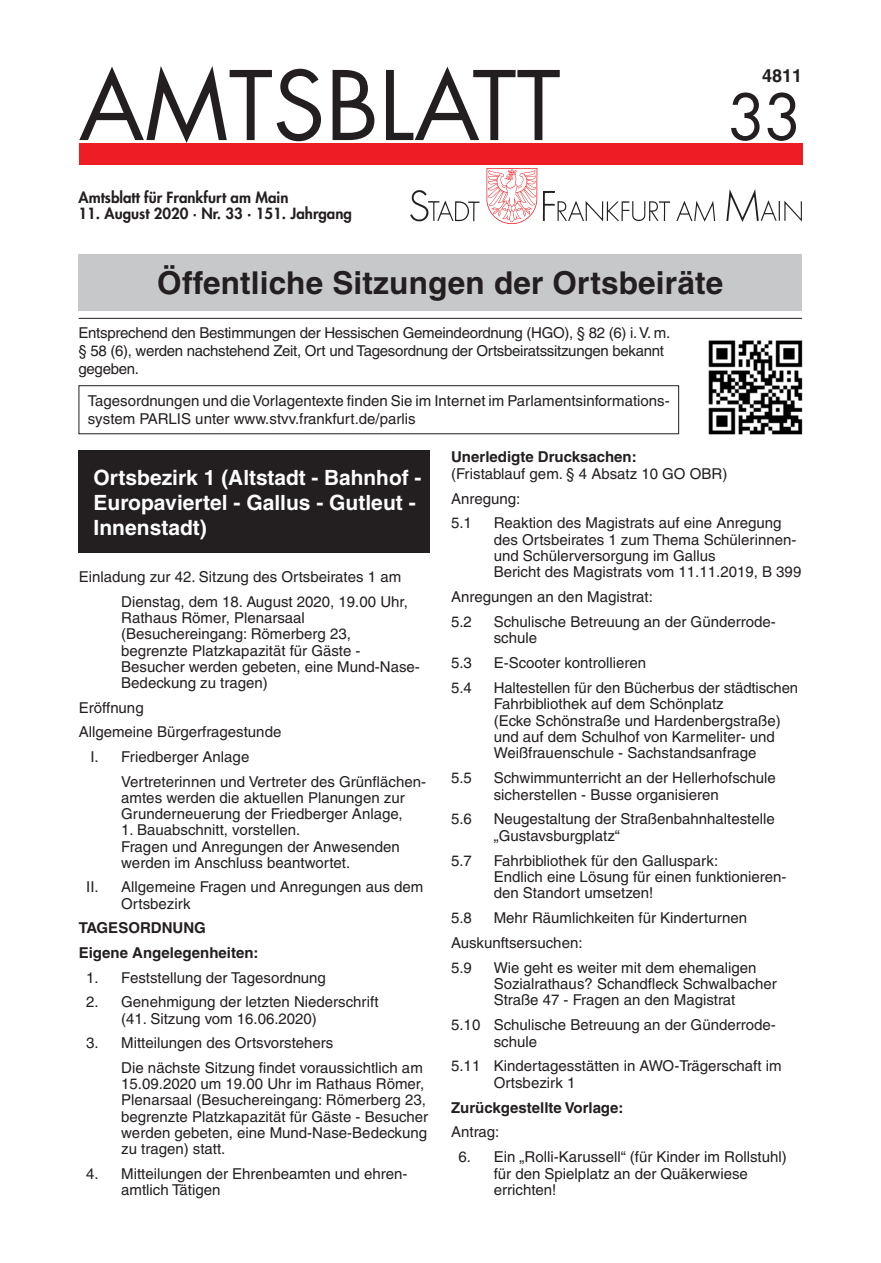
<style>
.page{position:relative;width:881px;height:1263px;background:#fff}
.page>*{position:absolute;margin:0;border:0;box-sizing:border-box;transform-origin:0 0}
.Frankfurt{font:93px "Futura LT";color:#231f20}
.Frankfurt-2{font:62.1px "Futura LT";color:#231f20}
.Frankfurt-3{font:700 31.5px "Helvetica LT";letter-spacing:.005em;color:#231f20}
.Frankfurt-4{font:700 21px "Helvetica LT";color:#fff}
.Frankfurt-5{font:700 18px "Helvetica LT";color:#231f20}
.Frankfurt-6{font:15px/16.4px "Helvetica LT";color:#231f20}
.Frankfurt-7{font:15px "Helvetica LT";letter-spacing:-.02em;color:#231f20}
.Frankfurt-8{font:700 15px "Helvetica LT";color:#231f20}
.Frankfurt-9{font:800 15px "Futura LT";color:#231f20}
.s1{font-family:"Helvetica LT";font-weight:700}
</style>
<div class="page">
<div style="left:79px;top:144px;width:722px;height:21px;background:#ee1d23"></div>
<img style="left:410px;top:189px;width:391px;height:33px">
<img style="left:485px;top:168px;width:53px;height:56px">
<div style="left:78px;top:385px;width:600px;height:49px;border:1px solid #231f20"></div>
<img style="left:708px;top:340px;width:93px;height:94px">
<hr style="left:78px;top:318px;width:723px;height:1px;background:#231f20">
<div style="left:78px;top:254px;width:723px;height:56px;background:#c7c8ca"></div>
<div style="left:79px;top:451px;width:350px;height:102px;background:#231f20"></div>
<p class="Frankfurt" style="left:79px;top:46px;width:483px">AMTSBLATT</p>
<p class="Frankfurt-5" style="left:761px;top:65px;width:42px">4811</p>
<p class="Frankfurt-2" style="left:727px;top:78px;width:76px">33</p>
<p class="Frankfurt-9" style="left:78px;top:187px;width:211px">Amtsblatt für Frankfurt am Main</p>
<p class="Frankfurt-9" style="left:78px;top:203px;width:275px">11. August 2020 <span class="s1">·</span> Nr. 33 · 151. Jahrgang</p>
<p class="Frankfurt-3" style="left:157px;top:264px;width:567px">Öffentliche Sitzungen der Ortsbeiräte</p>
<p class="Frankfurt-7" style="left:78px;top:324px;width:593px">Entsprechend den Bestimmungen der Hessischen Gemeindeordnung (HGO), § 82 (6) i. V. m.</p>
<p class="Frankfurt-7" style="left:78px;top:342px;width:586px">§ 58 (6), werden nachstehend Zeit, Ort und Tagesordnung der Ortsbeiratssitzungen bekannt</p>
<p class="Frankfurt-7" style="left:78px;top:360px;width:62px">gegeben.</p>
<p class="Frankfurt-6" style="left:88px;top:392px;width:583px;line-height:17.4px">Tagesordnungen und die Vorlagentexte finden Sie im Internet im Parlamentsinformations&shy;system PARLIS unter www.stvv.frankfurt.de/parlis</p>
<p class="Frankfurt-4" style="left:94px;top:464px;width:329px">Ortsbezirk 1 (Altstadt - Bahnhof -</p>
<p class="Frankfurt-4" style="left:94px;top:490px;width:323px">Europaviertel - Gallus - Gutleut -</p>
<p class="Frankfurt-4" style="left:94px;top:515px;width:115px">Innenstadt)</p>
<p class="Frankfurt-6" style="left:79px;top:569px;width:324px">Einladung zur 42. Sitzung des Ortsbeirates 1 am</p>
<p class="Frankfurt-6" style="left:121px;top:593px;width:288px">Dienstag, dem 18. August 2020, 19.00 Uhr,</p>
<p class="Frankfurt-6" style="left:121px;top:610px;width:300px">Rathaus Römer, Plenarsaal (Besuchereingang: Römerberg 23, begrenzte Platzkapazität für Gäste -<br>Besucher werden gebeten, eine Mund-Nase-<br>Bedeckung zu tragen)</p>
<p class="Frankfurt-6" style="left:79px;top:699px;width:66px">Eröffnung</p>
<p class="Frankfurt-6" style="left:79px;top:724px;width:204px">Allgemeine Bürgerfragestunde</p>
<p class="Frankfurt-6" style="left:90px;top:748px;width:160px">I. Friedberger Anlage</p>
<p class="Frankfurt-6" style="left:121px;top:773px;width:306px">Vertreterinnen und Vertreter des Grünflächen&shy;amtes werden die aktuellen Planungen zur<br>Grunderneuerung der Friedberger Anlage,</p>
<p class="Frankfurt-6" style="left:121px;top:822px;width:280px">1. Bauabschnitt, vorstellen.<br>Fragen und Anregungen der Anwesenden werden im Anschluss beantwortet.</p>
<p class="Frankfurt-6" style="left:121px;top:879px;width:303px;text-indent:-35px">II. Allgemeine Fragen und Anregungen aus dem<br>Ortsbezirk</p>
<p class="Frankfurt-8" style="left:79px;top:919px;width:129px">TAGESORDNUNG</p>
<p class="Frankfurt-8" style="left:79px;top:943px;width:181px">Eigene Angelegenheiten:</p>
<p class="Frankfurt-6" style="left:86px;top:969px;width:241px">1. Feststellung der Tagesordnung</p>
<p class="Frankfurt-6" style="left:86px;top:994px;width:294px">2. Genehmigung der letzten Niederschrift</p>
<p class="Frankfurt-6" style="left:121px;top:1010px;width:197px">(41. Sitzung vom 16.06.2020)</p>
<p class="Frankfurt-6" style="left:86px;top:1035px;width:248px">3. Mitteilungen des Ortsvorstehers</p>
<p class="Frankfurt-6" style="left:121px;top:1060px;width:308px">Die nächste Sitzung findet voraussichtlich am 15.09.2020 um 19.00 Uhr im Rathaus Römer, Plenarsaal (Besuchereingang: Römerberg 23, begrenzte Platzkapazität für Gäste - Besucher werden gebeten, eine Mund-Nase-Bedeckung zu tragen) statt.</p>
<p class="Frankfurt-6" style="left:121px;top:1165px;width:287px;text-indent:-35px">4. Mitteilungen der Ehrenbeamten und ehren&shy;amtlich Tätigen</p>
<p class="Frankfurt-8" style="left:451px;top:448px;width:187px">Unerledigte Drucksachen:</p>
<p class="Frankfurt-6" style="left:451px;top:465px;width:277px">(Fristablauf gem. § 4 Absatz 10 GO OBR)</p>
<p class="Frankfurt-6" style="left:451px;top:490px;width:71px">Anregung:</p>
<p class="Frankfurt-6" style="left:451px;top:515px;width:22px">5.1</p>
<p class="Frankfurt-6" style="left:493px;top:515px;width:304px">Reaktion des Magistrats auf eine Anregung des Ortsbeirates 1 zum Thema Schülerinnen&shy;und Schülerversorgung im Gallus</p>
<p class="Frankfurt-6" style="left:493px;top:564px;width:309px">Bericht des Magistrats vom 11.11.2019, B 399</p>
<p class="Frankfurt-6" style="left:451px;top:589px;width:203px">Anregungen an den Magistrat:</p>
<p class="Frankfurt-6" style="left:451px;top:614px;width:22px">5.2</p>
<p class="Frankfurt-6" style="left:493px;top:614px;width:283px">Schulische Betreuung an der Günderrode&shy;schule</p>
<p class="Frankfurt-6" style="left:451px;top:655px;width:22px">5.3</p>
<p class="Frankfurt-6" style="left:493px;top:655px;width:154px">E-Scooter kontrollieren</p>
<p class="Frankfurt-6" style="left:451px;top:680px;width:22px">5.4</p>
<p class="Frankfurt-6" style="left:493px;top:680px;width:306px">Haltestellen für den Bücherbus der städtischen Fahrbibliothek auf dem Schönplatz<br>(Ecke Schönstraße und Hardenbergstraße) und auf dem Schulhof von Karmeliter- und Weißfrauenschule - Sachstandsanfrage</p>
<p class="Frankfurt-6" style="left:451px;top:770px;width:22px">5.5</p>
<p class="Frankfurt-6" style="left:493px;top:770px;width:283px">Schwimmunterricht an der Hellerhofschule sicherstellen - Busse organisieren</p>
<p class="Frankfurt-6" style="left:451px;top:811px;width:22px">5.6</p>
<p class="Frankfurt-6" style="left:493px;top:811px;width:282px">Neugestaltung der Straßenbahnhaltestelle „Gustavsburgplatz“</p>
<p class="Frankfurt-6" style="left:451px;top:852px;width:22px">5.7</p>
<p class="Frankfurt-6" style="left:493px;top:852px;width:294px">Fahrbibliothek für den Galluspark:<br>Endlich eine Lösung für einen funktionieren&shy;den Standort umsetzen!</p>
<p class="Frankfurt-6" style="left:451px;top:910px;width:22px">5.8</p>
<p class="Frankfurt-6" style="left:493px;top:910px;width:255px">Mehr Räumlichkeiten für Kinderturnen</p>
<p class="Frankfurt-6" style="left:451px;top:934px;width:133px">Auskunftsersuchen:</p>
<p class="Frankfurt-6" style="left:451px;top:959px;width:22px">5.9</p>
<p class="Frankfurt-6" style="left:493px;top:959px;width:284px">Wie geht es weiter mit dem ehemaligen<br>Sozialrathaus? Schandfleck Schwalbacher<br>Straße 47 - Fragen an den Magistrat</p>
<p class="Frankfurt-6" style="left:493px;top:1017px;width:283px;text-indent:-43px">5.10 Schulische Betreuung an der Günderrode&shy;schule</p>
<p class="Frankfurt-6" style="left:493px;top:1058px;width:289px;text-indent:-43px">5.11 Kindertagesstätten in AWO-Trägerschaft im<br>Ortsbezirk 1</p>
<p class="Frankfurt-8" style="left:451px;top:1098px;width:174px">Zurückgestellte Vorlage:</p>
<p class="Frankfurt-6" style="left:451px;top:1124px;width:50px">Antrag:</p>
<p class="Frankfurt-6" style="left:493px;top:1149px;width:294px;text-indent:-35px">6. Ein „Rolli-Karussell“ (für Kinder im Rollstuhl) für den Spielplatz an der Quäkerwiese errichten!</p>
</div>
